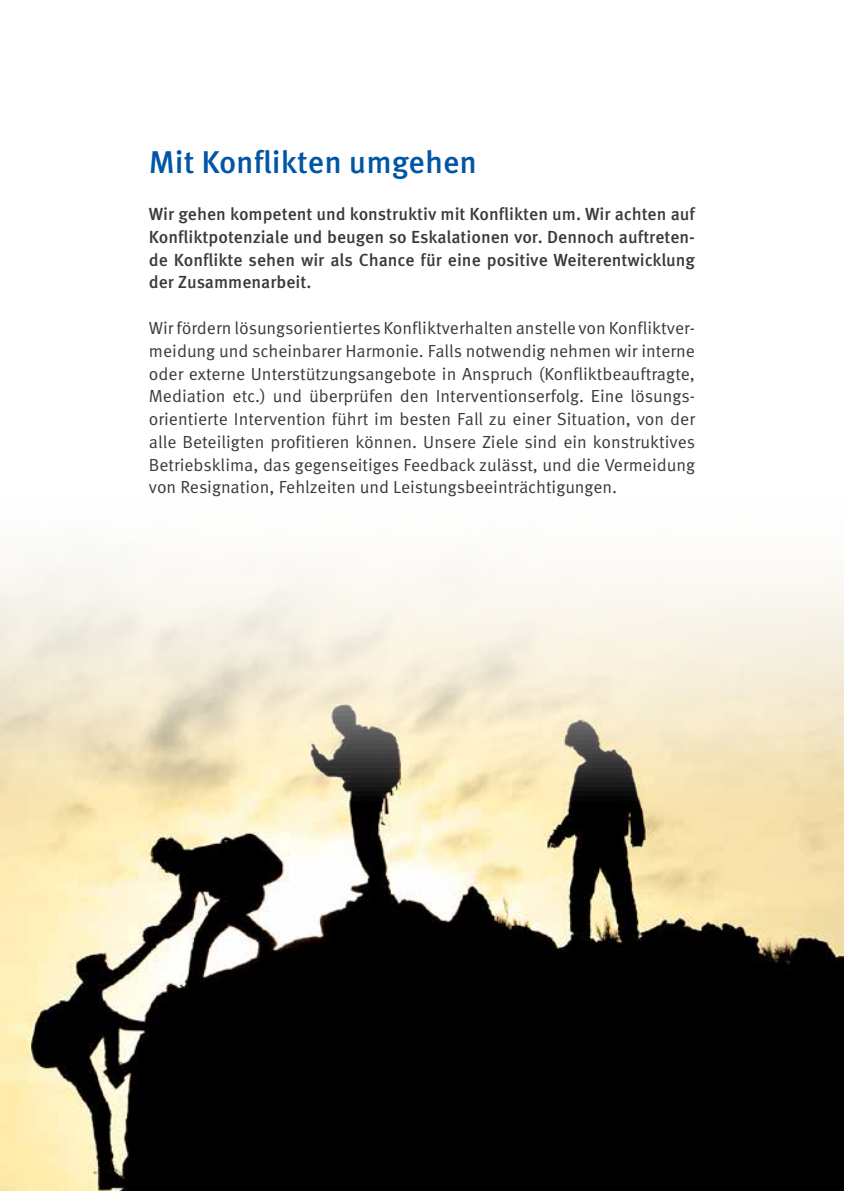
<style>
.page{position:relative;width:844px;height:1191px;background:#fff}
.page>*{position:absolute;margin:0;border:0;box-sizing:border-box;transform-origin:0 0}
.t1{font:500 31.5px "Meta OT";color:#0056a5}
.t2{font:17.5px/22.8px "Meta OT";color:#3a3a39;text-align:justify}
.t3{font:500 17.5px/22.8px "Meta OT";color:#3a3a39;text-align:justify}
</style>
<div class="page">
<img style="left:0;top:556px;width:843px;height:635px">
<h1 class="t1" style="left:149px;top:142px;width:329px">Mit Konflikten umgehen</h1>
<p class="t3" style="left:149px;top:203px;width:547px">Wir gehen kompetent und konstruktiv mit Konflikten um. Wir achten auf Konfliktpotenziale und beugen so Eskalationen vor. Dennoch auftreten&shy;de Konflikte sehen wir als Chance für eine positive Weiterentwicklung der Zusammenarbeit.</p>
<p class="t2" style="left:149px;top:317px;width:547px">Wir fördern lösungsorientiertes Konfliktverhalten anstelle von Konfliktver&shy;meidung und scheinbarer Harmonie. Falls notwendig nehmen wir interne oder externe Unterstützungsangebote in Anspruch (Konfliktbeauftragte, Mediation etc.) und überprüfen den Interventionserfolg. Eine lösungs&shy;orientierte Intervention führt im besten Fall zu einer Situation, von der alle Beteiligten profitieren können. Unsere Ziele sind ein konstruktives Betriebsklima, das gegenseitiges Feedback zulässt, und die Vermeidung von Resignation, Fehlzeiten und Leistungsbeeinträchtigungen.</p>
</div>
